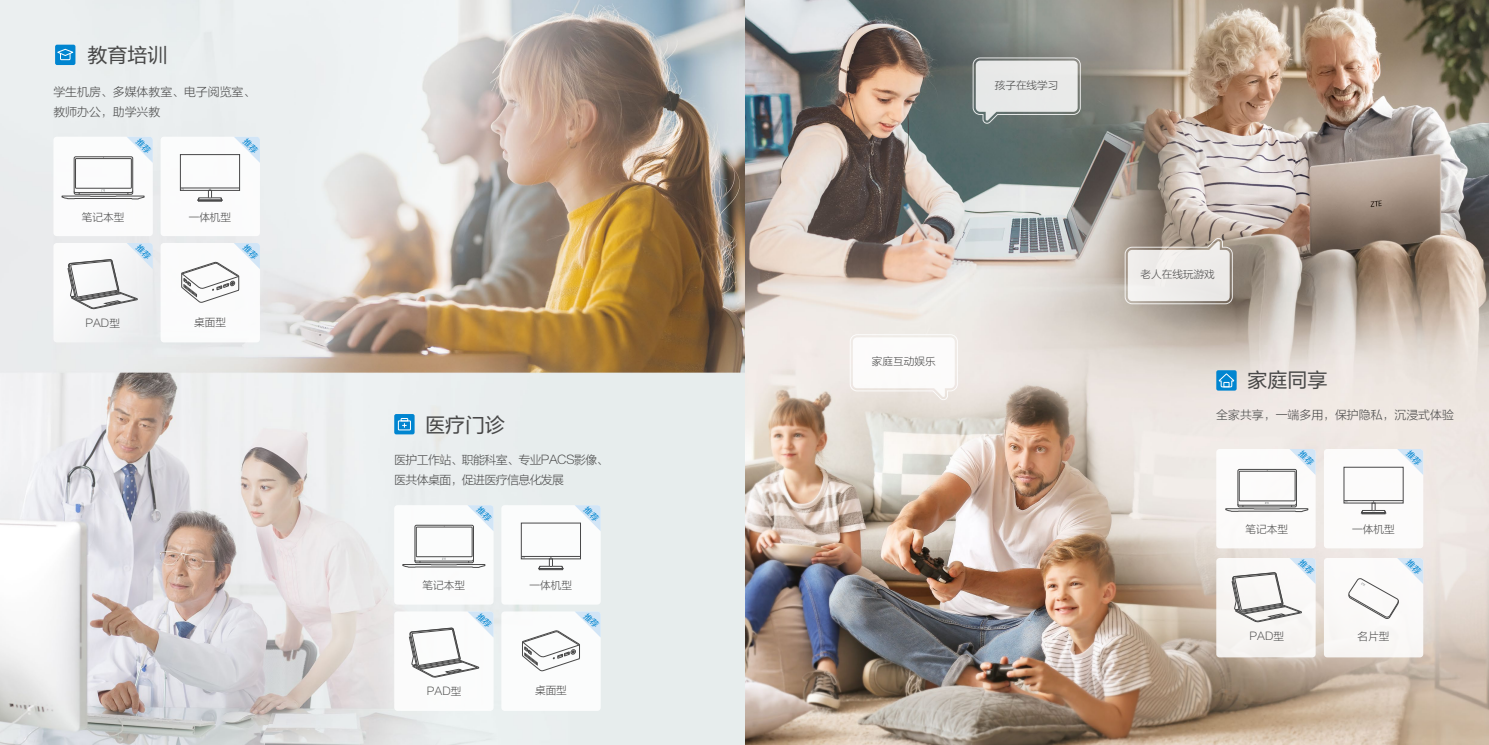
<style>
.page{position:relative;width:1489px;height:745px;background:#fff}
.page>*{position:absolute;margin:0;border:0;box-sizing:border-box;transform-origin:0 0}
.t1{font:20px "FZLTHJW GB1 0";color:#484848}
.t2{font:11.88px/20px "FZLTXHJW GB1 0";color:#484848}
.t3{font:11.88px/20px "FZLTXHJW GB1 0";letter-spacing:-.05em;color:#484848}
.t4{font:10.62px "FZLTXHJW GB1 0";color:#484848}
</style>
<div class="page">
<img style="left:0;top:0;width:1488px;height:744px">
<div style="left:55px;top:45px;width:20px;height:20px;background:#0085d0;border-radius:2px"></div>
<svg style="left:57px;top:48px;width:17px;height:13px"></svg>
<div style="left:394px;top:414px;width:20px;height:20px;background:#0085d0;border-radius:2px"></div>
<div style="left:398px;top:420px;width:13px;height:10px;border:1px solid #fff"></div>
<svg style="left:400px;top:418px;width:8px;height:9px"></svg>
<svg style="left:1216px;top:370px;width:20px;height:20px"></svg>
<svg style="left:1217px;top:372px;width:17px;height:15px"></svg>
<div style="left:1216px;top:448px;width:99px;height:100px;background:#fff;border-radius:3px"></div>
<div style="left:1323px;top:557px;width:99px;height:100px;background:#f9f8f7;border-radius:3px"></div>
<div style="left:1216px;top:557px;width:99px;height:100px;background:#f7f4f2;border-radius:3px"></div>
<div style="left:1323px;top:448px;width:99px;height:100px;background:#fff;border-radius:3px"></div>
<svg style="left:972px;top:58px;width:108px;height:65px;background:#cccfce"></svg>
<svg style="left:849px;top:334px;width:108px;height:66px"></svg>
<svg style="left:1124px;top:238px;width:108px;height:66px;background:#dcd7d3"></svg>
<div style="left:53px;top:137px;width:100px;height:99px;background:#fff;border-radius:3px"></div>
<div style="left:161px;top:137px;width:99px;height:99px;background:#fff;border-radius:3px"></div>
<div style="left:75px;top:158px;width:56px;height:30px;border:1px solid #484848"></div>
<div style="left:74px;top:156px;width:59px;height:38px;border:1px solid #484848;border-radius:2px"></div>
<svg style="left:61px;top:189px;width:84px;height:11px"></svg>
<div style="left:161px;top:243px;width:99px;height:99px;background:#fff;border-radius:3px"></div>
<div style="left:394px;top:505px;width:99px;height:99px;background:#fff;border-radius:3px"></div>
<div style="left:501px;top:505px;width:99px;height:99px;background:#fff;border-radius:3px"></div>
<div style="left:416px;top:526px;width:56px;height:30px;border:1px solid #484848"></div>
<div style="left:414px;top:524px;width:60px;height:38px;border:1px solid #484848;border-radius:2px"></div>
<svg style="left:402px;top:557px;width:83px;height:11px"></svg>
<div style="left:1238px;top:470px;width:57px;height:30px;border:1px solid #484848"></div>
<div style="left:1237px;top:468px;width:59px;height:39px;border:1px solid #484848;border-radius:2px"></div>
<svg style="left:1225px;top:501px;width:83px;height:11px"></svg>
<div style="left:501px;top:611px;width:99px;height:99px;background:#fff;border-radius:3px"></div>
<div style="left:53px;top:243px;width:100px;height:99px;background:#f4f4f5;border-radius:3px"></div>
<div style="left:394px;top:611px;width:99px;height:99px;background:#fff;border-radius:3px"></div>
<div style="left:180px;top:154px;width:60px;height:37px;border:1px solid #484849"></div>
<hr style="left:180px;top:188px;width:59px;height:1px;background:#484849">
<svg style="left:197px;top:188px;width:26px;height:13px"></svg>
<div style="left:521px;top:522px;width:60px;height:37px;border:1px solid #484849"></div>
<hr style="left:521px;top:556px;width:59px;height:1px;background:#484849">
<svg style="left:537px;top:557px;width:27px;height:12px"></svg>
<div style="left:1343px;top:466px;width:60px;height:37px;border:1px solid #484849"></div>
<hr style="left:1343px;top:500px;width:59px;height:1px;background:#484849">
<svg style="left:1360px;top:501px;width:26px;height:12px"></svg>
<svg style="left:1289px;top:448px;width:26px;height:27px"></svg>
<svg style="left:1231px;top:557px;width:84px;height:65px"></svg>
<svg style="left:1347px;top:557px;width:76px;height:62px"></svg>
<svg style="left:1396px;top:448px;width:27px;height:27px"></svg>
<svg style="left:127px;top:137px;width:26px;height:26px"></svg>
<svg style="left:234px;top:137px;width:26px;height:26px"></svg>
<svg style="left:181px;top:243px;width:79px;height:59px"></svg>
<svg style="left:467px;top:505px;width:26px;height:26px"></svg>
<svg style="left:574px;top:505px;width:26px;height:26px"></svg>
<svg style="left:521px;top:611px;width:79px;height:59px"></svg>
<svg style="left:67px;top:243px;width:86px;height:66px"></svg>
<svg style="left:409px;top:611px;width:84px;height:66px"></svg>
<h1 class="t1" style="left:88px;top:44px;width:81px">教育培训</h1>
<p class="t2" style="left:53px;top:82px;width:203px">学生机房、多媒体教室、电子阅览室、教师办公，助学兴教</p>
<p class="t4" style="left:82px;top:211px;width:44px">笔记本型</p>
<p class="t4" style="left:85px;top:317px;width:36px">PAD型</p>
<p class="t4" style="left:189px;top:211px;width:44px">一体机型</p>
<p class="t4" style="left:194px;top:315px;width:33px">桌面型</p>
<h1 class="t1" style="left:425px;top:413px;width:81px">医疗门诊</h1>
<p class="t3" style="left:394px;top:449px;width:216px">医护工作站、职能科室、专业PACS影像、医共体桌面，促进医疗信息化发展</p>
<p class="t4" style="left:422px;top:579px;width:44px">笔记本型</p>
<p class="t4" style="left:427px;top:685px;width:36px">PAD型</p>
<p class="t4" style="left:529px;top:579px;width:44px">一体机型</p>
<p class="t4" style="left:535px;top:683px;width:33px">桌面型</p>
<p class="t4" style="left:994px;top:80px;width:65px">孩子在线学习</p>
<p class="t4" style="left:871px;top:355px;width:65px">家庭互动娱乐</p>
<p class="t4" style="left:1140px;top:268px;width:76px">老人在线玩游戏</p>
<h1 class="t1" style="left:1247px;top:369px;width:82px">家庭同享</h1>
<p class="t2" style="left:1216px;top:405px;width:239px">全家共享，一端多用，保护隐私，沉浸式体验</p>
<p class="t4" style="left:1245px;top:523px;width:44px">笔记本型</p>
<p class="t4" style="left:1249px;top:630px;width:36px">PAD型</p>
<p class="t4" style="left:1352px;top:523px;width:44px">一体机型</p>
<p class="t4" style="left:1357px;top:630px;width:33px">名片型</p>
</div>
